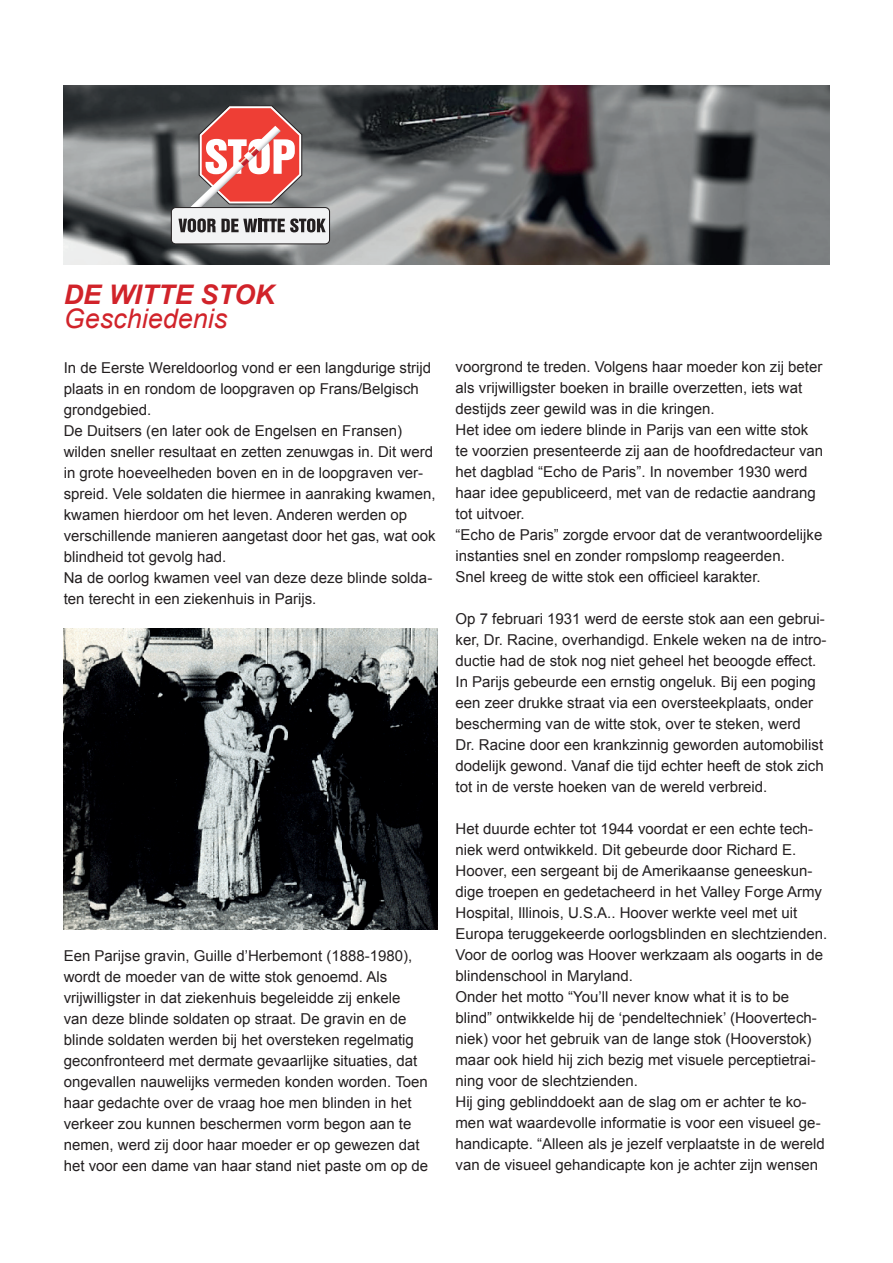
<style>
.page{position:relative;width:893px;height:1263px;background:#fff}
.page>*{position:absolute;margin:0;border:0;box-sizing:border-box;transform-origin:0 0}
.t1{font:italic 27px "Arial";color:#d1232a}
.t2{font:italic 700 27px "Arial";color:#d1232a}
.t3{font:15px/21px "Arial";color:#231f20}
</style>
<div class="page">
<img style="left:64px;top:85px;width:765px;height:180px">
<div style="left:171px;top:208px;width:159px;height:36px;background:#f2f3f4;border-radius:4px"></div>
<div style="left:171px;top:207px;width:159px;height:37px;border:1px solid #231f20;border-radius:4px"></div>
<svg style="left:178px;top:105px;width:148px;height:127px"></svg>
<img style="left:64px;top:628px;width:373px;height:301px">
<h1 class="t2" style="left:64px;top:276px;width:213px">DE WITTE STOK</h1>
<h1 class="t1" style="left:64px;top:301px;width:165px">Geschiedenis</h1>
<p class="t3" style="left:64px;top:357px;width:373px">In de Eerste Wereldoorlog vond er een langdurige strijd plaats in en rondom de loopgraven op Frans/Belgisch grondgebied.<br>De Duitsers (en later ook de Engelsen en Fransen) wilden sneller resultaat en zetten zenuwgas in. Dit werd in grote hoeveelheden boven en in de loopgraven ver&shy;spreid. Vele soldaten die hiermee in aanraking kwamen, kwamen hierdoor om het leven. Anderen werden op verschillende manieren aangetast door het gas, wat ook blindheid tot gevolg had.<br>Na de oorlog kwamen veel van deze deze blinde solda&shy;ten terecht in een ziekenhuis in Parijs.</p>
<p class="t3" style="left:64px;top:945px;width:366px">Een Parijse gravin, Guille d’Herbemont (1888-1980), wordt de moeder van de witte stok genoemd. Als vrijwilligster in dat ziekenhuis begeleidde zij enkele van deze blinde soldaten op straat. De gravin en de blinde soldaten werden bij het oversteken regelmatig geconfronteerd met dermate gevaarlijke situaties, dat ongevallen nauwelijks vermeden konden worden. Toen haar gedachte over de vraag hoe men blinden in het verkeer zou kunnen beschermen vorm begon aan te nemen, werd zij door haar moeder er op gewezen dat het voor een dame van haar stand niet paste om op de</p>
<p class="t3" style="left:455px;top:357px;width:369px">voorgrond te treden. Volgens haar moeder kon zij beter als vrijwilligster boeken in braille overzetten, iets wat destijds zeer gewild was in die kringen.<br>Het idee om iedere blinde in Parijs van een witte stok te voorzien presenteerde zij aan de hoofdredacteur van het dagblad “Echo de Paris”. In november 1930 werd haar idee gepubliceerd, met van de redactie aandrang tot uitvoer.<br>“Echo de Paris” zorgde ervoor dat de verantwoordelijke instanties snel en zonder rompslomp reageerden.<br>Snel kreeg de witte stok een officieel karakter.</p>
<p class="t3" style="left:455px;top:609px;width:373px">Op 7 februari 1931 werd de eerste stok aan een gebrui&shy;ker, Dr. Racine, overhandigd. Enkele weken na de intro&shy;ductie had de stok nog niet geheel het beoogde effect.<br>In Parijs gebeurde een ernstig ongeluk. Bij een poging een zeer drukke straat via een oversteekplaats, onder bescherming van de witte stok, over te steken, werd<br>Dr. Racine door een krankzinnig geworden automobilist dodelijk gewond. Vanaf die tijd echter heeft de stok zich tot in de verste hoeken van de wereld verbreid.</p>
<p class="t3" style="left:455px;top:819px;width:373px">Het duurde echter tot 1944 voordat er een echte tech&shy;niek werd ontwikkeld. Dit gebeurde door Richard E.<br>Hoover, een sergeant bij de Amerikaanse geneeskun&shy;dige troepen en gedetacheerd in het Valley Forge Army Hospital, Illinois, U.S.A.. Hoover werkte veel met uit Europa teruggekeerde oorlogsblinden en slechtzienden.<br>Voor de oorlog was Hoover werkzaam als oogarts in de blindenschool in Maryland.<br>Onder het motto “You’ll never know what it is to be blind” ontwikkelde hij de ‘pendeltechniek’ (Hoovertech&shy;niek) voor het gebruik van de lange stok (Hooverstok) maar ook hield hij zich bezig met visuele perceptietrai&shy;ning voor de slechtzienden.<br>Hij ging geblinddoekt aan de slag om er achter te ko&shy;men wat waardevolle informatie is voor een visueel ge&shy;handicapte. “Alleen als je jezelf verplaatste in de wereld van de visueel gehandicapte kon je achter zijn wensen</p>
</div>
